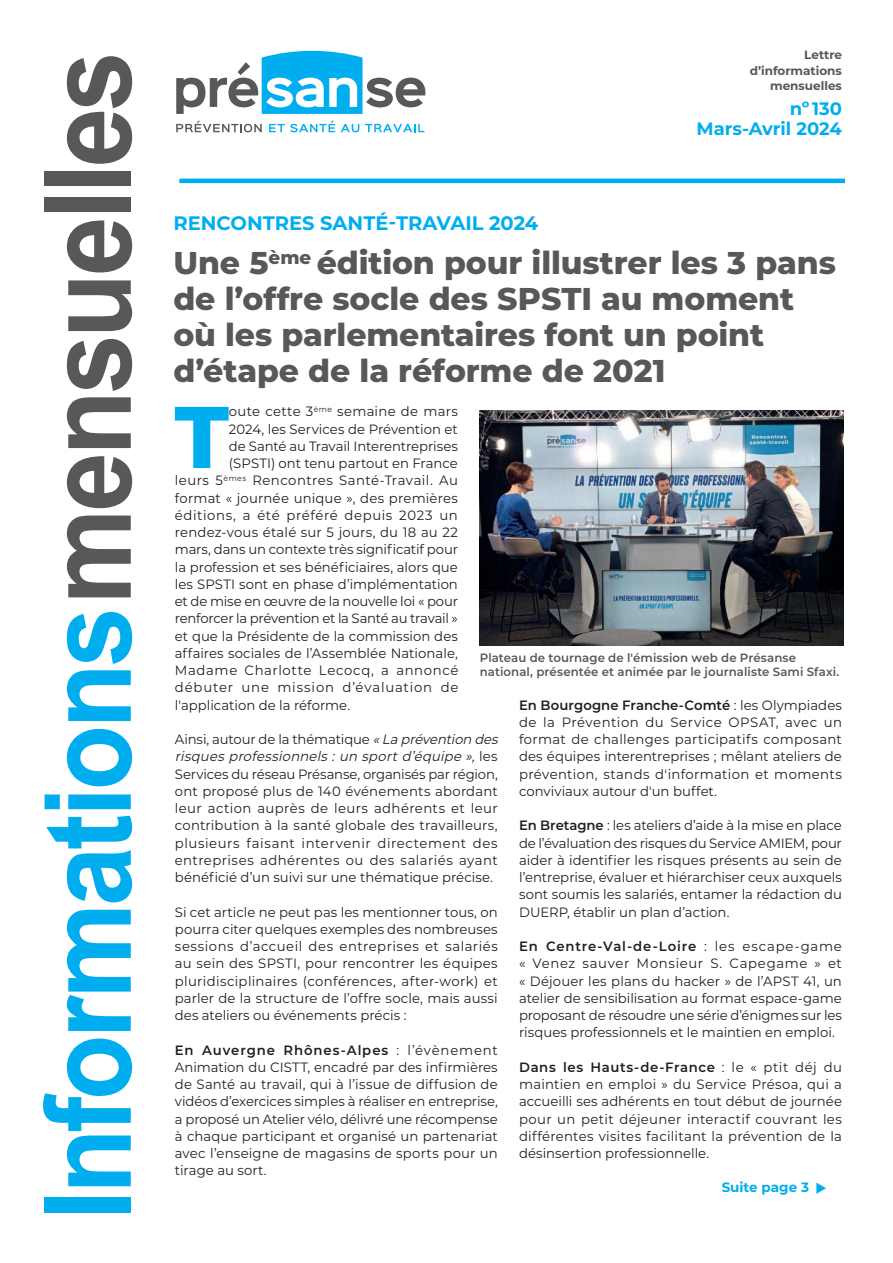
<style>
.page{position:relative;width:893px;height:1263px;background:#fff}
.page>*{position:absolute;margin:0;border:0;box-sizing:border-box;transform-origin:0 0}
.t1{font:700 120.45px "Arial";letter-spacing:-.03em;color:#00aeef;scale:.89 1}
.t2{font:800 87.45px "Montserrat";color:#00aeef}
.t3{font:800 31.5px/36px "Montserrat";letter-spacing:-.005em;color:#57585a}
.t4{font:700 19.5px "Montserrat";color:#00aeef}
.t5{font:700 18px/20.1px "Montserrat";color:#00aeef;text-align:right}
.t6{font:13.5px/17.2px "Montserrat";letter-spacing:.005em;color:#231f20;text-align:justify}
.t7{font:13.5px "Montserrat";letter-spacing:-.015em;color:#231f20}
.t8{font:13.5px "Montserrat";letter-spacing:-.02em;color:#231f20}
.t9{font:13.5px "Montserrat";letter-spacing:.035em;color:#231f20}
.t10{font:13.5px "Montserrat";letter-spacing:.045em;color:#231f20}
.t11{font:13.5px "Montserrat";letter-spacing:.06em;color:#231f20}
.t12{font:13.5px "Montserrat";letter-spacing:.05em;color:#231f20}
.t13{font:700 13.5px "Montserrat";color:#00aeef}
.t14{font:600 12px/13.5px "Montserrat";letter-spacing:.01em;color:#57585a}
.t15{font:700 12px/15.6px "Montserrat";color:#57585a;text-align:right}
.s1{color:#57585a}
.s2{font-style:italic}
.s3{font-weight:600}
</style>
<div class="page">
<svg style="left:176px;top:120px;width:86px;height:12px"></svg>
<svg style="left:269px;top:120px;width:66px;height:12px"></svg>
<svg style="left:341px;top:124px;width:18px;height:8px"></svg>
<svg style="left:365px;top:124px;width:59px;height:8px"></svg>
<svg style="left:176px;top:51px;width:249px;height:63px"></svg>
<hr style="left:179px;top:179px;width:666px;height:4px;background:#00aeef">
<img style="left:479px;top:410px;width:365px;height:235px">
<h1 class="t1" style="left:19px;top:1220px;width:1315px;rotate:-90deg">Informations<span class="s1">mensuelles</span></h1>
<p class="t15" style="left:750px;top:47px;width:94px">Lettre d’informations mensuelles</p>
<h3 class="t5" style="left:697px;top:99px;width:147px">nº 130<br>Mars-Avril 2024</h3>
<h3 class="t4" style="left:173px;top:212px;width:366px">RENCONTRES SANTÉ-TRAVAIL 2024</h3>
<h3 class="t3" style="left:173px;top:247px;width:664px">Une 5<sup>ème</sup> édition pour illustrer les 3 pans de l’offre socle des SPSTI au moment où les parlementaires font un point d’étape de la réforme de 2021</h3>
<h2 class="t2" style="left:175px;top:398px;width:56px">T</h2>
<p class="t6" style="left:229px;top:403px;width:230px">oute cette 3<sup>ème</sup> semaine de mars</p>
<p class="t6" style="left:229px;top:420px;width:230px">2024, les Services de Prévention et</p>
<p class="t6" style="left:229px;top:438px;width:230px">de Santé au Travail Interentreprises</p>
<p class="t6" style="left:229px;top:455px;width:230px">(SPSTI) ont tenu partout en France</p>
<p class="t9" style="left:175px;top:473px;width:285px">leurs 5<sup>èmes</sup> Rencontres Santé-Travail. Au</p>
<p class="t6" style="left:175px;top:489px;width:285px">format « journée unique », des premières</p>
<p class="t10" style="left:175px;top:508px;width:285px">éditions, a été préféré depuis 2023 un</p>
<p class="t6" style="left:175px;top:524px;width:285px">rendez-vous étalé sur 5 jours, du 18 au 22</p>
<p class="t7" style="left:175px;top:542px;width:285px">mars, dans un contexte très significatif pour</p>
<p class="t6" style="left:175px;top:558px;width:285px">la profession et ses bénéficiaires, alors que</p>
<p class="t6" style="left:175px;top:576px;width:285px">les SPSTI sont en phase d’implémentation</p>
<p class="t7" style="left:175px;top:594px;width:285px">et de mise en œuvre de la nouvelle loi « pour</p>
<p class="t8" style="left:175px;top:611px;width:284px">renforcer la prévention et la Santé au travail »</p>
<p class="t6" style="left:175px;top:627px;width:285px">et que la Présidente de la commission des</p>
<p class="t6" style="left:175px;top:645px;width:285px">affaires sociales de l’Assemblée Nationale,</p>
<p class="t12" style="left:175px;top:663px;width:285px">Madame Charlotte Lecocq, a annoncé</p>
<p class="t11" style="left:175px;top:680px;width:285px">débuter une mission d’évaluation de</p>
<p class="t6" style="left:175px;top:696px;width:177px">l'application de la réforme.</p>
<p class="t6" style="left:175px;top:731px;width:328px;text-align:left">Ainsi, autour de la thématique <span class="s2">« La prévention des risques professionnels : un sport d’équipe »,</span> l e s Services du réseau Présanse, organisés par région, ont proposé plus de 140 événements abordant leur action auprès de leurs adhérents et leur contribution à la santé globale des travailleurs, plusieurs faisant intervenir directement des entreprises adhérentes ou des salariés ayant bénéficié d’un suivi sur une thématique précise.</p>
<p class="t6" style="left:175px;top:903px;width:324px">Si cet article ne peut pas les mentionner tous, on pourra citer quelques exemples des nombreuses sessions d’accueil des entreprises et salariés au sein des SPSTI, pour rencontrer les équipes pluridisciplinaires (conférences, after-work) et parler de la structure de l’offre socle, mais aussi des ateliers ou événements précis :</p>
<p class="t6" style="left:175px;top:1041px;width:324px"><span class="s3">En Auvergne Rhônes-Alpes</span> : l’évènement Animation du CISTT, encadré par des infirmières de Santé au travail, qui à l’issue de diffusion de vidéos d’exercices simples à réaliser en entreprise, a proposé un Atelier vélo, délivré une récompense à chaque participant et organisé un partenariat avec l’enseigne de magasins de sports pour un tirage au sort.</p>
<p class="t14" style="left:480px;top:651px;width:361px">Plateau de tournage de l'émission web de Présanse national, présentée et animée par le journaliste Sami Sfaxi.</p>
<p class="t6" style="left:519px;top:696px;width:324px"><span class="s3">En Bourgogne Franche-Comté</span> : les Olympiades de la Prévention du Service OPSAT, avec un format de challenges participatifs composant des équipes interentreprises ; mêlant ateliers de prévention, stands d'information et moments conviviaux autour d'un buffet.</p>
<p class="t6" style="left:519px;top:817px;width:324px"><span class="s3">En Bretagne</span> : les ateliers d’aide à la mise en place de l’évaluation des risques du Service AMIEM, pour aider à identifier les risques présents au sein de l’entreprise, évaluer et hiérarchiser ceux auxquels sont soumis les salariés, entamer la rédaction du DUERP, établir un plan d’action.</p>
<p class="t6" style="left:519px;top:938px;width:324px"><span class="s3">En Centre-Val-de-Loire</span> : les escape-game « Venez sauver Monsieur S. Capegame » et « Déjouer les plans du hacker » de l’APST 41, un atelier de sensibilisation au format espace-game proposant de résoudre une série d’énigmes sur les risques professionnels et le maintien en emploi.</p>
<p class="t6" style="left:519px;top:1059px;width:324px"><span class="s3">Dans les Hauts-de-France</span> : le « ptit déj du maintien en emploi » du Service Présoa, qui a accueilli ses adhérents en tout début de journée pour un petit déjeuner interactif couvrant les différentes visites facilitant la prévention de la désinsertion professionnelle.</p>
<p class="t13" style="left:722px;top:1180px;width:107px">Suite page 3 ◆</p>
</div>
